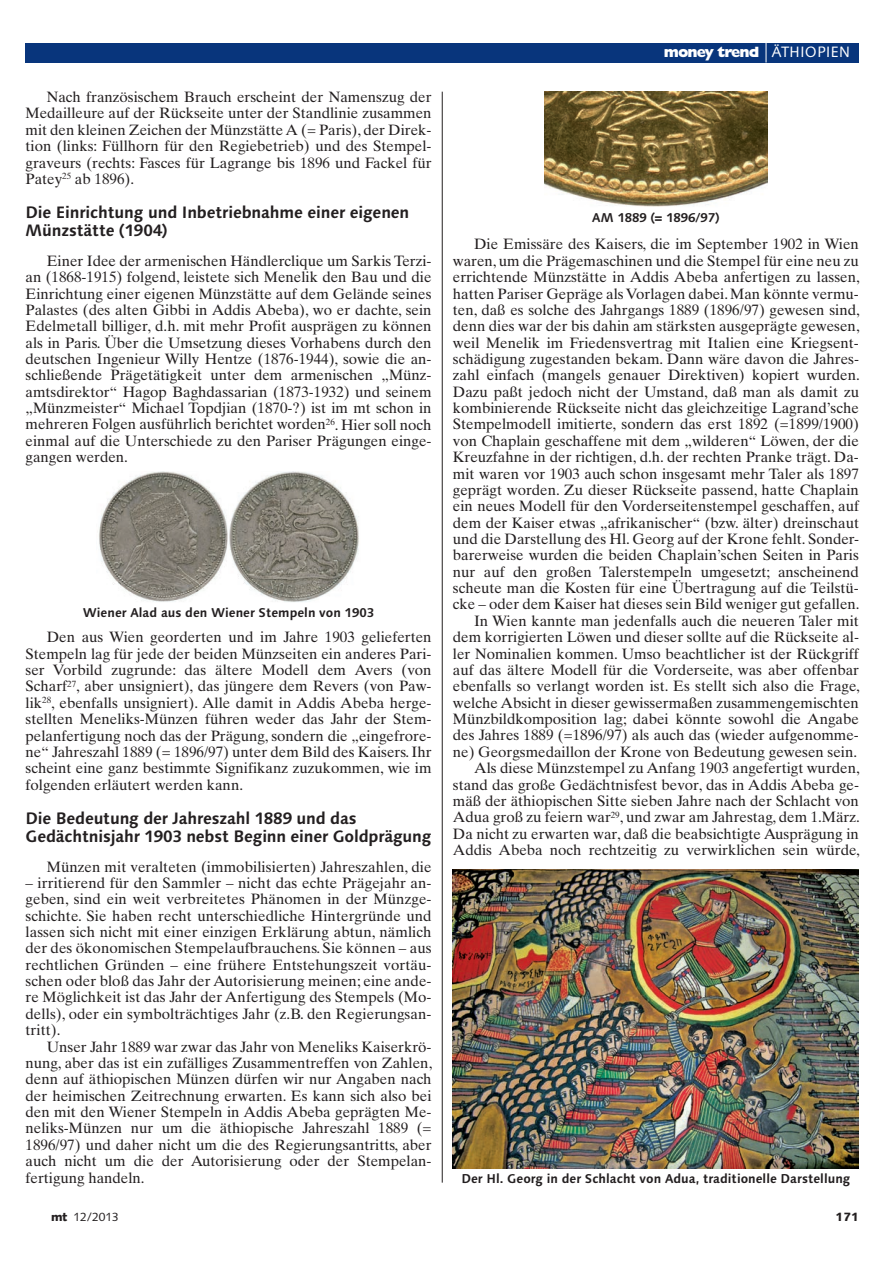
<style>
.page{position:relative;width:893px;height:1263px;background:#fff}
.page>*{position:absolute;margin:0;border:0;box-sizing:border-box;transform-origin:0 0}
.t1{font:700 16.5px/18px "Linotype Syntax";letter-spacing:-.01em;color:#231f20}
.t2{font:15px/16.4px "Times Ten";color:#231f20;text-align:justify}
.t3{font:800 15px "Gill Sans";letter-spacing:-.06em;color:#fff}
.t4{font:700 12.75px "Linotype Syntax";color:#231f20}
.t5{font:12px "Syntax";color:#231f20}
.t6{font:900 12px "Syntax";color:#231f20}
.s1{font-family:"Linotype Syntax";font-weight:400}
.s2{font-weight:900}
</style>
<div class="page">
<hr style="left:442px;top:92px;width:1px;height:1090px;background:#231f20">
<div style="left:26px;top:43px;width:833px;height:20px;background:#08357c"></div>
<svg style="left:766px;top:43px;width:1px;height:20px"></svg>
<img style="left:99px;top:471px;width:260px;height:131px">
<img style="left:544px;top:92px;width:223px;height:115px">
<img style="left:453px;top:870px;width:406px;height:298px">
<p class="t2" style="left:26px;top:89px;width:408px;text-indent:21px">Nach französischem Brauch erscheint der Namenszug der Medailleure auf der Rückseite unter der Standlinie zusammen mit den kleinen Zeichen der Münzstätte A (= Paris), der Direk&shy;tion (links: Füllhorn für den Regiebetrieb) und des Stempel&shy;graveurs (rechts: Fasces für Lagrange bis 1896 und Fackel für Patey<sup>25</sup> ab 1896).</p>
<p class="t1" style="left:26px;top:203px;width:385px">Die Einrichtung und Inbetriebnahme einer eigenen<br>Münzstätte (1904)</p>
<p class="t2" style="left:26px;top:252px;width:408px;text-indent:21px">Einer Idee der armenischen Händlerclique um Sarkis Terzi&shy;an (1868-1915) folgend, leistete sich Menelik den Bau und die Einrichtung einer eigenen Münzstätte auf dem Gelände seines Palastes (des alten Gibbi in Addis Abeba), wo er dachte, sein Edelmetall billiger, d.h. mit mehr Profit ausprägen zu können als in Paris. Über die Umsetzung dieses Vorhabens durch den deutschen Ingenieur Willy Hentze (1876-1944), sowie die an&shy;schließende Prägetätigkeit unter dem armenischen „Münz&shy;amtsdirektor“ Hagop Baghdassarian (1873-1932) und seinem „Münzmeister“ Michael Topdjian (1870-?) ist im mt schon in mehreren Folgen ausführlich berichtet worden<sup>26</sup>. Hier soll noch einmal auf die Unterschiede zu den Pariser Prägungen einge&shy;gangen werden.</p>
<p class="t4" style="left:83px;top:605px;width:293px">Wiener Alad aus den Wiener Stempeln von 1903</p>
<p class="t2" style="left:26px;top:629px;width:408px;text-indent:21px">Den aus Wien georderten und im Jahre 1903 gelieferten Stempeln lag für jede der beiden Münzseiten ein anderes Pari&shy;ser Vorbild zugrunde: das ältere Modell dem Avers (von Scharf<sup>27</sup>, aber unsigniert), das jüngere dem Revers (von Paw&shy;lik<sup>28</sup>, ebenfalls unsigniert). Alle damit in Addis Abeba herge&shy;stellten Meneliks-Münzen führen weder das Jahr der Stem&shy;pelanfertigung noch das der Prägung, sondern die „eingefrore&shy;ne“ Jahreszahl 1889 (= 1896/97) unter dem Bild des Kaisers. Ihr scheint eine ganz bestimmte Signifikanz zuzukommen, wie im folgenden erläutert werden kann.</p>
<p class="t1" style="left:26px;top:809px;width:408px">Die Bedeutung der Jahreszahl 1889 und das<br>Gedächtnisjahr 1903 nebst Beginn einer Goldprägung</p>
<p class="t2" style="left:47px;top:858px;width:386px">Münzen mit veralteten (immobilisierten) Jahreszahlen, die</p>
<p class="t2" style="left:26px;top:874px;width:408px">– irritierend für den Sammler – nicht das echte Prägejahr an&shy;geben, sind ein weit verbreitetes Phänomen in der Münzge&shy;schichte. Sie haben recht unterschiedliche Hintergründe und lassen sich nicht mit einer einzigen Erklärung abtun, nämlich der des ökonomischen Stempelaufbrauchens. Sie können – aus rechtlichen Gründen – eine frühere Entstehungszeit vortäu&shy;schen oder bloß das Jahr der Autorisierung meinen; eine ande&shy;re Möglichkeit ist das Jahr der Anfertigung des Stempels (Mo&shy;dells), oder ein symbolträchtiges Jahr (z.B. den Regierungsan&shy;tritt).</p>
<p class="t2" style="left:26px;top:1038px;width:408px;text-indent:21px">Unser Jahr 1889 war zwar das Jahr von Meneliks Kaiserkrö&shy;nung, aber das ist ein zufälliges Zusammentreffen von Zahlen, denn auf äthiopischen Münzen dürfen wir nur Angaben nach der heimischen Zeitrechnung erwarten. Es kann sich also bei den mit den Wiener Stempeln in Addis Abeba geprägten Me&shy;neliks-Münzen nur um die äthiopische Jahreszahl 1889 (= 1896/97) und daher nicht um die des Regierungsantritts, aber auch nicht um die der Autorisierung oder der Stempelan&shy;fertigung handeln.</p>
<p class="t3" style="left:664px;top:43px;width:188px">money trend <span class="s1">ÄTHIOPIEN</span></p>
<p class="t4" style="left:592px;top:210px;width:129px">AM 1889 (= 1896/97)</p>
<p class="t2" style="left:453px;top:236px;width:408px;text-align:right">Die Emissäre des Kaisers, die im September 1902 in Wien waren, um die Prägemaschinen und die Stempel für eine neu zu errichtende Münzstätte in Addis Abeba anfertigen zu lassen, hatten Pariser Gepräge als Vorlagen dabei. Man könnte vermu&shy;ten, daß es solche des Jahrgangs 1889 (1896/97) gewesen sind, denn dies war der bis dahin am stärksten ausgeprägte gewesen, weil Menelik im Friedensvertrag mit Italien eine Kriegsent&shy;schädigung zugestanden bekam. Dann wäre davon die Jahres&shy;zahl einfach (mangels genauer Direktiven) kopiert wurden.<br>Dazu paßt jedoch nicht der Umstand, daß man als damit zu kombinierende Rückseite nicht das gleichzeitige Lagrand’sche Stempelmodell imitierte, sondern das erst 1892 (=1899/1900) von Chaplain geschaffene mit dem „wilderen“ Löwen, der die Kreuzfahne in der richtigen, d.h. der rechten Pranke trägt. Da&shy;mit waren vor 1903 auch schon insgesamt mehr Taler als 1897 geprägt worden. Zu dieser Rückseite passend, hatte Chaplain ein neues Modell für den Vorderseitenstempel geschaffen, auf dem der Kaiser etwas „afrikanischer“ (bzw. älter) dreinschaut und die Darstellung des Hl. Georg auf der Krone fehlt. Sonder&shy;barerweise wurden die beiden Chaplain’schen Seiten in Paris nur auf den großen Talerstempeln umgesetzt; anscheinend scheute man die Kosten für eine Übertragung auf die Teilstü&shy;cke – oder dem Kaiser hat dieses sein Bild weniger gut gefallen.<br>In Wien kannte man jedenfalls auch die neueren Taler mit dem korrigierten Löwen und dieser sollte auf die Rückseite al&shy;ler Nominalien kommen. Umso beachtlicher ist der Rückgriff auf das ältere Modell für die Vorderseite, was aber offenbar ebenfalls so verlangt worden ist. Es stellt sich also die Frage, welche Absicht in dieser gewissermaßen zusammengemischten Münzbildkomposition lag; dabei könnte sowohl die Angabe des Jahres 1889 (=1896/97) als auch das (wieder aufgenomme&shy;ne) Georgsmedaillon der Krone von Bedeutung gewesen sein.<br>Als diese Münzstempel zu Anfang 1903 angefertigt wurden, stand das große Gedächtnisfest bevor, das in Addis Abeba ge&shy;mäß der äthiopischen Sitte sieben Jahre nach der Schlacht von Adua groß zu feiern war<sup>29</sup>, und zwar am Jahrestag, dem 1.März.<br>Da nicht zu erwarten war, daß die beabsichtigte Ausprägung in Addis Abeba noch rechtzeitig zu verwirklichen sein würde,</p>
<p class="t4" style="left:461px;top:1170px;width:390px">Der Hl. Georg in der Schlacht von Adua, traditionelle Darstellung</p>
<p class="t5" style="left:51px;top:1210px;width:69px"><span class="s2">mt</span> 12/2013</p>
<p class="t6" style="left:836px;top:1210px;width:25px">171</p>
</div>
